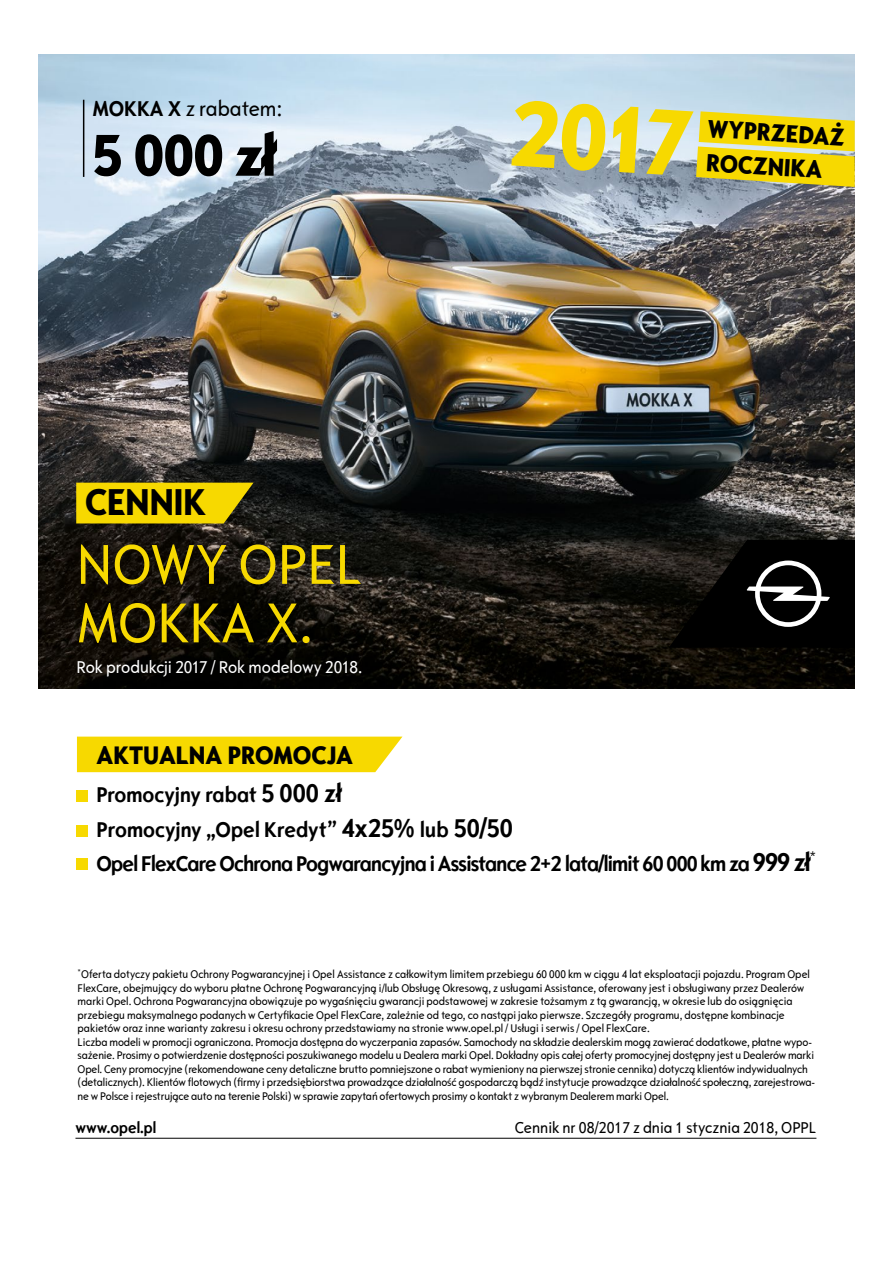
<style>
.page{position:relative;width:893px;height:1263px;background:#fff}
.page>*{position:absolute;margin:0;border:0;box-sizing:border-box;transform-origin:0 0}
.t1{font:800 97.95px "Opel Sans Condensed";color:#f7d900}
.t2{font:800 61.5px "Opel Sans Condensed";color:#000}
.t3{font:condensed 58.5px/58.5px "Opel Sans";color:#f7d900}
.t4{font:39px "Opel Sans Condensed Carline";color:#000}
.t5{font:800 26.7px "Opel Sans Condensed";color:#000}
.t6{font:800 26.1px "Opel Sans Condensed";color:#000}
.t7{font:700 22.5px/34.5px "Opel Sans Condensed";letter-spacing:-.035em;color:#000}
.t8{font:condensed 22.5px "Opel Sans";color:#000}
.t9{font:condensed 18px "Opel Sans";letter-spacing:-.005em;color:#fff}
.t10{font:condensed 16.5px "Opel Sans";color:#000}
.t11{font:700 16.5px "Opel Sans Condensed";color:#000}
.t12{font:condensed 11.7px/13.5px "Opel Sans";letter-spacing:-.01em;color:#000}
.s1{font-family:"Opel Sans Condensed";font-weight:700;font-stretch:normal}
.s2{font-size:27px}
</style>
<div class="page">
<hr style="left:75px;top:1138px;width:741px;height:1px;background:#000">
<img style="left:38px;top:54px;width:817px;height:635px">
<svg style="left:76px;top:483px;width:178px;height:40px"></svg>
<hr style="left:83px;top:100px;width:1px;height:77px;background:#000">
<div style="left:831px;top:540px;width:24px;height:108px;background:#000"></div>
<svg style="left:669px;top:540px;width:162px;height:108px"></svg>
<div style="left:77px;top:737px;width:325px;height:35px;background:#f7d900"></div>
<div style="left:77px;top:790px;width:11px;height:11px;background:#f7d900"></div>
<div style="left:77px;top:825px;width:11px;height:11px;background:#f7d900"></div>
<div style="left:77px;top:858px;width:11px;height:12px;background:#f7d900"></div>
<svg style="left:696px;top:111px;width:159px;height:76px"></svg>
<h3 class="t8" style="left:92px;top:96px;width:192px"><span class="s1">MOKKA X</span> z rabatem:</h3>
<h2 class="t2" style="left:92px;top:118px;width:185px">5 000 zł</h2>
<h3 class="t4" style="left:85px;top:478px;width:122px">CENNIK</h3>
<h3 class="t3" style="left:77px;top:535px;width:287px">NOWY OPEL<br>MOKKA X.</h3>
<h3 class="t9" style="left:77px;top:656px;width:287px">Rok produkcji 2017 / Rok modelowy 2018.</h3>
<h1 class="t1" style="left:516px;top:73px;width:183px;rotate:4deg">2017</h1>
<h3 class="t6" style="left:708px;top:113px;width:139px;rotate:3deg">WYPRZEDAŻ</h3>
<h3 class="t6" style="left:707px;top:147px;width:118px;rotate:3deg">ROCZNIKA</h3>
<h3 class="t5" style="left:97px;top:738px;width:258px">AKTUALNA PROMOCJA</h3>
<h3 class="t7" style="left:97px;top:777px;width:721px">Promocyjny rabat <span class="s2">5 000 zł<br></span>Promocyjny „Opel Kredyt” <span class="s2">4x25%</span> lub <span class="s2">50/50<br></span>Opel FlexCare Ochrona Pogwarancyjna i Assistance 2+2 lata/limit 60 000 km za <span class="s2">999 zł</span><sup>*</sup></h3>
<p class="t12" style="left:78px;top:968px;width:739px"><sup>*</sup>Oferta dotyczy pakietu Ochrony Pogwarancyjnej i Opel Assistance z całkowitym limitem przebiegu 60 000 km w ciągu 4 lat eksploatacji pojazdu. Program Opel FlexCare, obejmujący do wyboru płatne Ochronę Pogwarancyjną i/lub Obsługę Okresową, z usługami Assistance, oferowany jest i obsługiwany przez Dealerów marki Opel. Ochrona Pogwarancyjna obowiązuje po wygaśnięciu gwarancji podstawowej w zakresie tożsamym z tą gwarancją, w okresie lub do osiągnięcia przebiegu maksymalnego podanych w Certyfikacie Opel FlexCare, zależnie od tego, co nastąpi jako pierwsze. Szczegóły programu, dostępne kombinacje pakietów oraz inne warianty zakresu i okresu ochrony przedstawiamy na stronie www.opel.pl / Usługi i serwis / Opel FlexCare.<br>Liczba modeli w promocji ograniczona. Promocja dostępna do wyczerpania zapasów. Samochody na składzie dealerskim mogą zawierać dodatkowe, płatne wypo&shy;sażenie. Prosimy o potwierdzenie dostępności poszukiwanego modelu u Dealera marki Opel. Dokładny opis całej oferty promocyjnej dostępny jest u Dealerów marki Opel. Ceny promocyjne (rekomendowane ceny detaliczne brutto pomniejszone o rabat wymieniony na pierwszej stronie cennika) dotyczą klientów indywidualnych (detalicznych). Klientów flotowych (firmy i przedsiębiorstwa prowadzące działalność gospodarczą bądź instytucje prowadzące działalność społeczną, zarejestrowa&shy;ne w Polsce i rejestrujące auto na terenie Polski) w sprawie zapytań ofertowych prosimy o kontakt z wybranym Dealerem marki Opel.</p>
<h3 class="t11" style="left:75px;top:1117px;width:82px">www.opel.pl</h3>
<h3 class="t10" style="left:515px;top:1118px;width:303px">Cennik nr 08/2017 z dnia 1 stycznia 2018, OPPL</h3>
</div>
